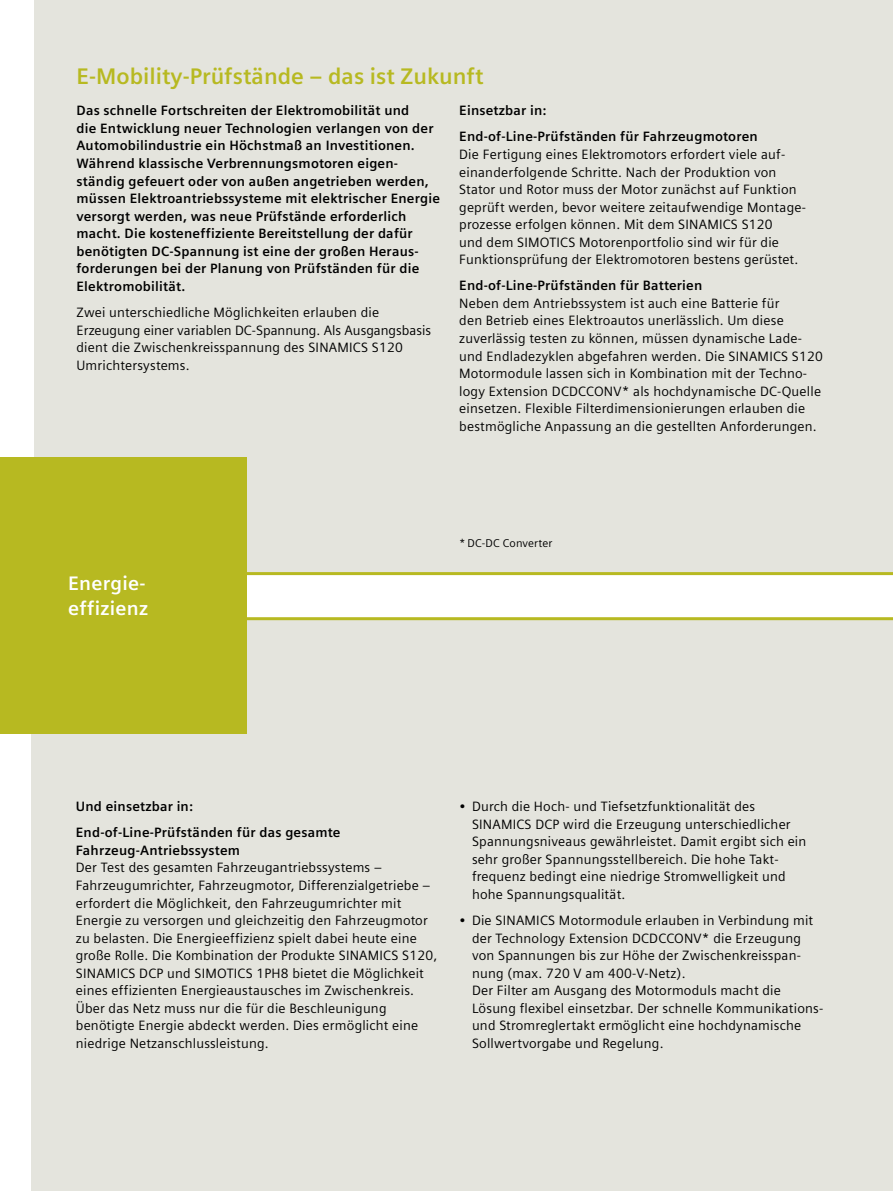
<style>
.page{position:relative;width:893px;height:1191px;background:#fff}
.page>*{position:absolute;margin:0;border:0;box-sizing:border-box;transform-origin:0 0}
.t1{font:700 22.5px "Siemens Sans Global";color:#b7b921}
.t2{font:700 19.5px/25.3px "Siemens Sans Global";letter-spacing:.015em;color:#fff}
.t3{font:13.5px/17.5px "Siemens Sans Global";letter-spacing:.015em;color:#000}
.t4{font:700 13.5px/17.5px "Siemens Sans Global";letter-spacing:.015em;color:#000}
.t5{font:11.25px "Siemens Sans Global";letter-spacing:.015em;color:#000}
</style>
<div class="page">
<div style="left:34px;top:0;width:859px;height:574px;background:#e4e4dd"></div>
<div style="left:32px;top:618px;width:861px;height:573px;background:#e4e4dd"></div>
<div style="left:0;top:457px;width:247px;height:276px;background:#b7b921"></div>
<hr style="left:217px;top:617px;width:676px;height:3px;background:#b7b921">
<hr style="left:217px;top:572px;width:676px;height:3px;background:#b7b921">
<h1 class="t1" style="left:77px;top:63px;width:409px">E-Mobility-Prüfstände – das ist Zukunft</h1>
<p class="t4" style="left:459px;top:98px;width:300px;line-height:26.1px">Einsetzbar in:<br>End-of-Line-Prüfständen für Fahrzeugmotoren</p>
<p class="t3" style="left:459px;top:146px;width:348px">Die Fertigung eines Elektromotors erfordert viele auf&shy;einanderfolgende Schritte. Nach der Produktion von Stator und Rotor muss der Motor zunächst auf Funktion geprüft werden, bevor weitere zeitaufwendige Montage&shy;prozesse erfolgen können. Mit dem SINAMICS S120<br>und dem SIMOTICS Motorenportfolio sind wir für die Funktionsprüfung der Elektromotoren bestens gerüstet.</p>
<p class="t4" style="left:459px;top:277px;width:245px">End-of-Line-Prüfständen für Batterien</p>
<p class="t3" style="left:459px;top:295px;width:365px">Neben dem Antriebssystem ist auch eine Batterie für<br>den Betrieb eines Elektroautos unerlässlich. Um diese zuverlässig testen zu können, müssen dynamische Lade&shy;und Endladezyklen abgefahren werden. Die SINAMICS S120<br>Motormodule lassen sich in Kombination mit der Techno&shy;logy Extension DCDCCONV* als hochdynamische DC-Quelle einsetzen. Flexible Filterdimensionierungen erlauben die bestmögliche Anpassung an die gestellten Anforderungen.</p>
<p class="t4" style="left:77px;top:102px;width:365px">Das schnelle Fortschreiten der Elektromobilität und<br>die Entwicklung neuer Technologien verlangen von der Automobilindustrie ein Höchstmaß an Investitionen.<br>Während klassische Verbrennungsmotoren eigen&shy;ständig gefeuert oder von außen angetrieben werden, müssen Elektroantriebssysteme mit elektrischer Energie versorgt werden, was neue Prüfstände erforderlich macht. Die kosteneffiziente Bereitstellung der dafür benötigten DC-Spannung ist eine der großen Heraus&shy;forderungen bei der Planung von Prüfständen für die Elektromobilität.</p>
<p class="t3" style="left:77px;top:304px;width:356px">Zwei unterschiedliche Möglichkeiten erlauben die Erzeugung einer variablen DC-Spannung. Als Ausgangsbasis dient die Zwischenkreisspannung des SINAMICS S120<br>Umrichtersystems.</p>
<h2 class="t2" style="left:68px;top:570px;width:82px">Energie&shy;effizienz</h2>
<p class="t5" style="left:459px;top:535px;width:95px">*DC-DC Converter</p>
<p class="t4" style="left:76px;top:793px;width:266px;line-height:26.1px">Und einsetzbar in:<br>End-of-Line-Prüfständen für das gesamte</p>
<p class="t4" style="left:76px;top:841px;width:166px">Fahrzeug-Antriebssystem</p>
<p class="t3" style="left:76px;top:859px;width:363px">Der Test des gesamten Fahrzeugantriebssystems – Fahrzeugumrichter, Fahrzeugmotor, Differenzialgetriebe – erfordert die Möglichkeit, den Fahrzeugumrichter mit Energie zu versorgen und gleichzeitig den Fahrzeugmotor zu belasten. Die Energieeffizienz spielt dabei heute eine große Rolle. Die Kombination der Produkte SINAMICS S120, SINAMICS DCP und SIMOTICS 1PH8 bietet die Möglichkeit eines effizienten Energieaustausches im Zwischenkreis.<br>Über das Netz muss nur die für die Beschleunigung benötigte Energie abdeckt werden. Dies ermöglicht eine niedrige Netzanschlussleistung.</p>
<p class="t3" style="left:472px;top:798px;width:336px;text-indent:-13px">• Durch die Hoch- und Tiefsetzfunktionalität des SINAMICS DCP wird die Erzeugung unterschiedlicher Spannungsniveaus gewährleistet. Damit ergibt sich ein sehr großer Spannungsstellbereich. Die hohe Takt&shy;frequenz bedingt eine niedrige Stromwelligkeit und hohe Spannungsqualität.</p>
<p class="t3" style="left:472px;top:912px;width:353px;text-indent:-13px">• Die SINAMICS Motormodule erlauben in Verbindung mit der Technology Extension DCDCCONV* die Erzeugung von Spannungen bis zur Höhe der Zwischenkreisspan&shy;nung (max. 720 V am 400-V-Netz).<br>Der Filter am Ausgang des Motormoduls macht die Lösung flexibel einsetzbar. Der schnelle Kommunikations&shy;und Stromreglertakt ermöglicht eine hochdynamische Sollwertvorgabe und Regelung.</p>
</div>
